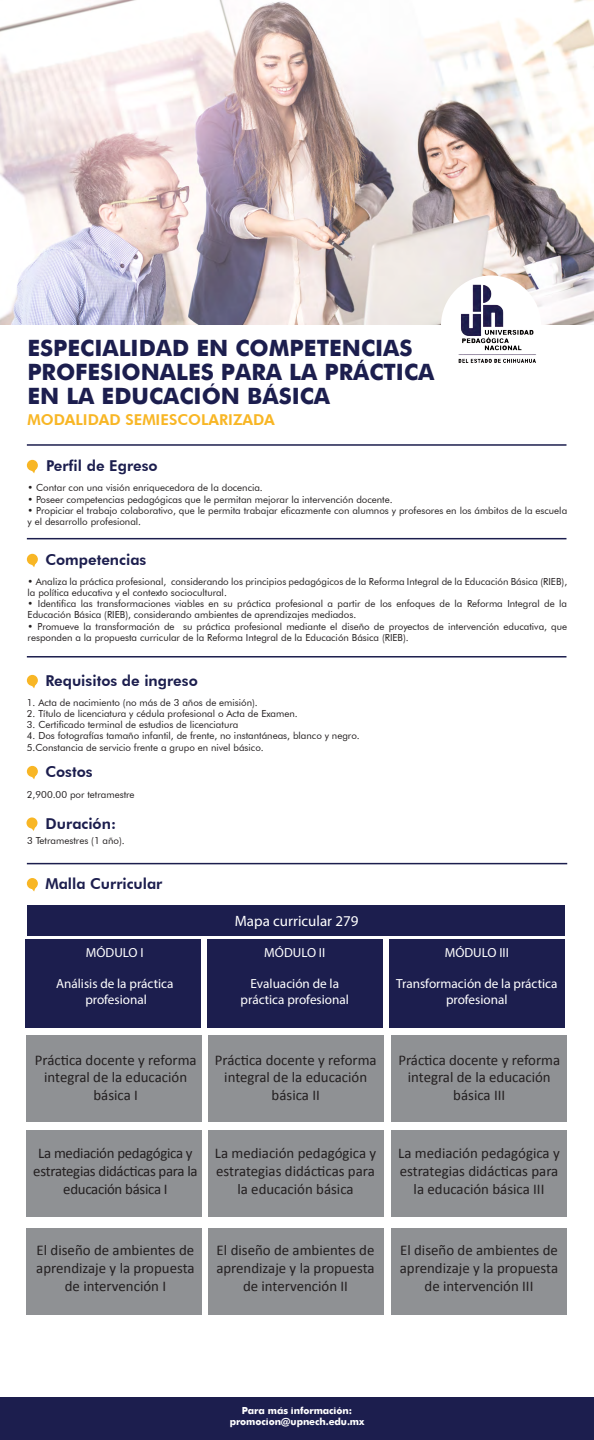
<style>
.page{position:relative;width:594px;height:1440px;background:#fff}
.page>*{position:absolute;margin:0;border:0;box-sizing:border-box;transform-origin:0 0}
.t1{font:700 22.5px/24px "Futura";color:#1c1e4e}
.t2{font:800 15px "Futura BT";color:#1c1e4e}
.t3{font:800 15px "Futura BT";color:#f8b625}
.t4{font:15px "Myriad Pro";color:#fff}
.t5{font:14.85px/17.9px "Calibri";color:#231f20;text-align:center}
.t6{font:14.85px/17.9px "Calibri";letter-spacing:-.02em;color:#231f20;text-align:center}
.t7{font:13.2px "Myriad Pro";color:#fff}
.t8{font:9.75px/11.2px "Futura BT";color:#231f20}
.t9{font:700 9.75px "Futura";letter-spacing:-.01em;color:#fff}
</style>
<div class="page">
<hr style="left:27px;top:444px;width:539px;height:2px;background:#1c1e4e">
<hr style="left:27px;top:538px;width:539px;height:1px;background:#1c1e4e">
<div style="left:27px;top:554px;width:11px;height:11px;background:#f8b625;border-radius:50%"></div>
<hr style="left:27px;top:656px;width:539px;height:2px;background:#1c1e4e">
<div style="left:27px;top:675px;width:11px;height:11px;background:#f8b625;border-radius:50%"></div>
<div style="left:27px;top:766px;width:11px;height:11px;background:#f8b625;border-radius:50%"></div>
<hr style="left:27px;top:863px;width:540px;height:1px;background:#1c1e4e">
<div style="left:27px;top:460px;width:11px;height:11px;background:#f8b625;border-radius:50%"></div>
<div style="left:27px;top:878px;width:11px;height:11px;background:#f8b625;border-radius:50%"></div>
<div style="left:0;top:1398px;width:594px;height:42px;background:#1c1e4e"></div>
<img style="left:0;top:0;width:594px;height:324px">
<svg style="left:441px;top:275px;width:100px;height:49px"></svg>
<img style="left:454px;top:282px;width:85px;height:81px">
<div style="left:27px;top:905px;width:537px;height:31px;background:#1c1e4e"></div>
<div style="left:26px;top:940px;width:175px;height:88px;background:#1c1e4e"></div>
<div style="left:207px;top:940px;width:175px;height:88px;background:#1c1e4e"></div>
<div style="left:390px;top:940px;width:175px;height:88px;background:#1c1e4e"></div>
<div style="left:27px;top:1035px;width:175px;height:86px;background:#8f9194"></div>
<div style="left:208px;top:1035px;width:175px;height:86px;background:#8f9194"></div>
<div style="left:392px;top:1035px;width:175px;height:86px;background:#8f9194"></div>
<div style="left:26px;top:1131px;width:175px;height:86px;background:#8f9194"></div>
<div style="left:208px;top:1131px;width:175px;height:86px;background:#8f9194"></div>
<div style="left:392px;top:1131px;width:175px;height:86px;background:#8f9194"></div>
<div style="left:26px;top:1228px;width:175px;height:86px;background:#8f9194"></div>
<div style="left:208px;top:1228px;width:175px;height:86px;background:#8f9194"></div>
<div style="left:392px;top:1228px;width:175px;height:86px;background:#8f9194"></div>
<div style="left:26px;top:817px;width:11px;height:11px;background:#f8b625;border-radius:50%"></div>
<p class="t1" style="left:27px;top:334px;width:387px">ESPECIALIDAD EN COMPETENCIAS</p>
<p class="t1" style="left:27px;top:358px;width:409px">PROFESIONALES PARA LA PRÁCTICA<br>EN LA EDUCACIÓN BÁSICA</p>
<p class="t3" style="left:28px;top:411px;width:249px">MODALIDAD SEMIESCOLARIZADA</p>
<p class="t2" style="left:46px;top:457px;width:113px">Perfil de Egreso</p>
<p class="t8" style="left:28px;top:482px;width:237px">• Contar con una visión enriquecedora de la docencia.</p>
<p class="t8" style="left:28px;top:494px;width:367px">• Poseer competencias pedagógicas que le permitan mejorar la intervención docente.</p>
<p class="t8" style="left:28px;top:505px;width:541px">• Propiciar el trabajo colaborativo, que le permita trabajar eficazmente con alumnos y profesores en los ámbitos de la escuela y el desarrollo profesional.</p>
<p class="t2" style="left:45px;top:551px;width:103px">Competencias</p>
<p class="t8" style="left:28px;top:576px;width:541px">• Analiza la práctica profesional, considerando los principios pedagógicos de la Reforma Integral de la Educación Básica (RIEB), la política educativa y el contexto sociocultural.</p>
<p class="t8" style="left:28px;top:598px;width:541px">• Identifica las transformaciones viables en su práctica profesional a partir de los enfoques de la Reforma Integral de la<br>Educación Básica (RIEB), considerando ambientes de aprendizajes mediados.</p>
<p class="t8" style="left:28px;top:621px;width:541px">• Promueve la transformación de su práctica profesional mediante el diseño de proyectos de intervención educativa, que responden a la propuesta curricular de la Reforma Integral de la Educación Básica (RIEB).</p>
<p class="t2" style="left:45px;top:672px;width:154px">Requisitos de ingreso</p>
<p class="t8" style="left:27px;top:696px;width:233px">1. Acta de nacimiento (no más de 3 años de emisión).</p>
<p class="t8" style="left:27px;top:708px;width:272px">2. Título de licenciatura y cédula profesional o Acta de Examen.</p>
<p class="t8" style="left:27px;top:719px;width:213px">3. Certificado terminal de estudios de licenciatura</p>
<p class="t8" style="left:27px;top:730px;width:334px">4. Dos fotografías tamaño infantil, de frente, no instantáneas, blanco y negro.</p>
<p class="t8" style="left:27px;top:741px;width:238px">5.Constancia de servicio frente a grupo en nivel básico.</p>
<p class="t2" style="left:45px;top:763px;width:49px">Costos</p>
<p class="t8" style="left:27px;top:789px;width:109px">2,900.00 por tetramestre</p>
<p class="t2" style="left:46px;top:814px;width:72px">Duración:</p>
<p class="t8" style="left:27px;top:835px;width:99px">3 Tetramestres (1 año).</p>
<p class="t2" style="left:45px;top:875px;width:119px">Malla Curricular</p>
<p class="t7" style="left:86px;top:944px;width:59px">MÓDULO I</p>
<p class="t7" style="left:56px;top:976px;width:119px">Análisis de la práctica</p>
<p class="t7" style="left:85px;top:991px;width:63px">profesional</p>
<p class="t4" style="left:235px;top:912px;width:125px">Mapa curricular 279</p>
<p class="t7" style="left:264px;top:944px;width:62px">MÓDULO II</p>
<p class="t7" style="left:251px;top:976px;width:90px">Evaluación de la</p>
<p class="t7" style="left:241px;top:991px;width:110px">práctica profesional</p>
<p class="t7" style="left:445px;top:944px;width:66px">MÓDULO III</p>
<p class="t7" style="left:396px;top:976px;width:163px">Transformación de la práctica</p>
<p class="t7" style="left:446px;top:991px;width:63px">profesional</p>
<p class="t5" style="left:35px;top:1050px;width:163px">Práctica docente y reforma integral de la educación básica I</p>
<p class="t5" style="left:215px;top:1050px;width:163px">Práctica docente y reforma integral de la educación básica II</p>
<p class="t5" style="left:398px;top:1050px;width:163px">Práctica docente y reforma integral de la educación básica III</p>
<p class="t6" style="left:33px;top:1144px;width:166px">La mediación pedagógica y estrategias didácticas para la educación básica I</p>
<p class="t5" style="left:215px;top:1144px;width:163px">La mediación pedagógica y estrategias didácticas para la educación básica</p>
<p class="t5" style="left:398px;top:1144px;width:163px">La mediación pedagógica y estrategias didácticas para la educación básica III</p>
<p class="t5" style="left:36px;top:1241px;width:160px">El diseño de ambientes de aprendizaje y la propuesta de intervención I</p>
<p class="t5" style="left:216px;top:1241px;width:160px">El diseño de ambientes de aprendizaje y la propuesta de intervención II</p>
<p class="t5" style="left:400px;top:1241px;width:160px">El diseño de ambientes de aprendizaje y la propuesta de intervención III</p>
<p class="t9" style="left:242px;top:1403px;width:112px">Para más información:</p>
<p class="t9" style="left:230px;top:1415px;width:136px">promocion@upnech.edu.mx</p>
</div>
